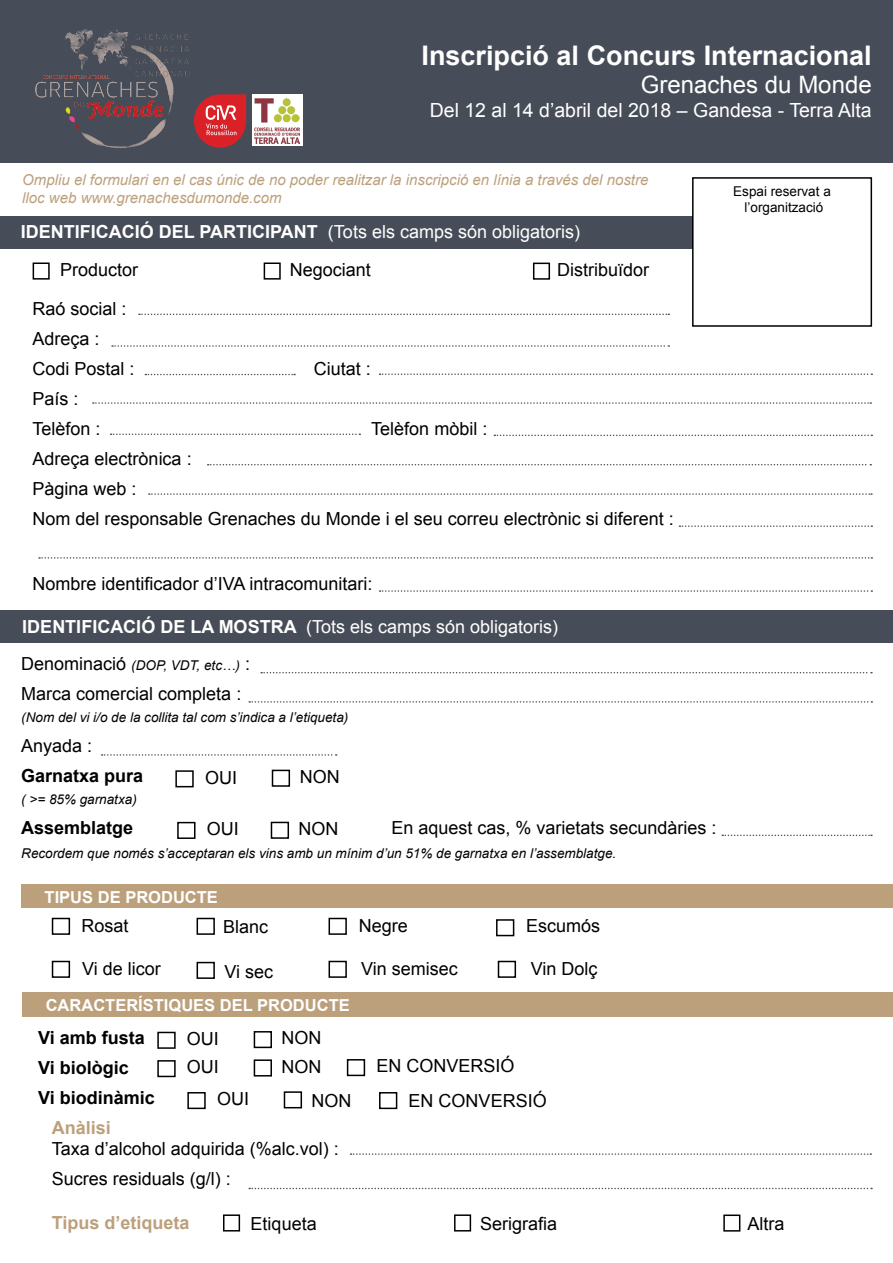
<style>
.page{position:relative;width:893px;height:1263px;background:#fff}
.page>*{position:absolute;margin:0;border:0;box-sizing:border-box;transform-origin:0 0}
.t1{font:700 27px "Arial";color:#fff}
.t2{font:24px "Arial";color:#fff}
.t3{font:19.5px "Arial";color:#fff}
.t4{font:18px/30.2px "Arial";color:#000}
.t5{font:18px/37.2px "Arial";color:#fff}
.t6{font:700 18px/30.2px "Arial";color:#000}
.t7{font:700 18px "Arial";color:#bca07b}
.t8{font:700 16.5px "Arial";color:#fff}
.t9{font:italic 15px/18px "Arial";color:#bca07b}
.t10{font:italic 13.5px "Arial";color:#000}
.t11{font:13.5px/16.2px "Arial";color:#000;text-align:center}
.s1{font-weight:700}
.s2{color:#000}
.s3{font-style:normal;font-size:18px}
</style>
<div class="page">
<div style="left:0;top:216px;width:692px;height:33px;background:#474d58"></div>
<div style="left:0;top:0;width:893px;height:162px;background:#474d58"></div>
<img style="left:35px;top:29px;width:155px;height:119px">
<div style="left:692px;top:177px;width:180px;height:150px;border:2px solid #000"></div>
<div style="left:33px;top:262px;width:17px;height:18px;border:2px solid #000"></div>
<div style="left:264px;top:262px;width:17px;height:18px;border:2px solid #000"></div>
<div style="left:533px;top:263px;width:17px;height:17px;border:2px solid #000"></div>
<svg style="left:139px;top:314px;width:530px;height:1px"></svg>
<svg style="left:112px;top:345px;width:557px;height:2px"></svg>
<svg style="left:145px;top:374px;width:150px;height:1px"></svg>
<svg style="left:380px;top:373px;width:492px;height:2px"></svg>
<svg style="left:93px;top:402px;width:778px;height:2px"></svg>
<svg style="left:111px;top:433px;width:249px;height:2px"></svg>
<svg style="left:494px;top:435px;width:378px;height:1px"></svg>
<svg style="left:208px;top:464px;width:663px;height:1px"></svg>
<svg style="left:149px;top:493px;width:723px;height:2px"></svg>
<svg style="left:679px;top:525px;width:193px;height:2px"></svg>
<svg style="left:380px;top:590px;width:492px;height:2px"></svg>
<div style="left:0;top:610px;width:893px;height:32px;background:#474d58"></div>
<div style="left:175px;top:770px;width:19px;height:17px;border:2px solid #000"></div>
<div style="left:272px;top:770px;width:18px;height:17px;border:2px solid #000"></div>
<div style="left:177px;top:822px;width:18px;height:17px;border:2px solid #000"></div>
<div style="left:271px;top:822px;width:18px;height:17px;border:2px solid #000"></div>
<svg style="left:261px;top:672px;width:611px;height:1px"></svg>
<svg style="left:249px;top:701px;width:623px;height:2px"></svg>
<svg style="left:102px;top:754px;width:235px;height:2px"></svg>
<svg style="left:722px;top:834px;width:150px;height:2px"></svg>
<div style="left:21px;top:884px;width:872px;height:24px;background:#bca07b"></div>
<div style="left:52px;top:918px;width:18px;height:17px;border:2px solid #000"></div>
<div style="left:197px;top:918px;width:18px;height:17px;border:2px solid #000"></div>
<div style="left:329px;top:918px;width:18px;height:17px;border:2px solid #000"></div>
<div style="left:496px;top:919px;width:18px;height:17px;border:2px solid #000"></div>
<div style="left:52px;top:961px;width:18px;height:17px;border:2px solid #000"></div>
<div style="left:22px;top:993px;width:871px;height:24px;background:#bca07b"></div>
<div style="left:197px;top:962px;width:18px;height:17px;border:2px solid #000"></div>
<div style="left:329px;top:961px;width:18px;height:17px;border:2px solid #000"></div>
<div style="left:498px;top:961px;width:18px;height:17px;border:2px solid #000"></div>
<div style="left:157px;top:1032px;width:19px;height:17px;border:2px solid #000"></div>
<div style="left:254px;top:1031px;width:18px;height:17px;border:2px solid #000"></div>
<div style="left:157px;top:1060px;width:19px;height:17px;border:2px solid #000"></div>
<div style="left:254px;top:1059px;width:18px;height:17px;border:2px solid #000"></div>
<div style="left:347px;top:1059px;width:18px;height:17px;border:2px solid #000"></div>
<div style="left:187px;top:1092px;width:19px;height:17px;border:2px solid #000"></div>
<div style="left:284px;top:1091px;width:18px;height:17px;border:2px solid #000"></div>
<div style="left:379px;top:1092px;width:18px;height:17px;border:2px solid #000"></div>
<div style="left:223px;top:1214px;width:17px;height:17px;border:2px solid #000"></div>
<div style="left:454px;top:1214px;width:17px;height:17px;border:2px solid #000"></div>
<div style="left:723px;top:1214px;width:17px;height:17px;border:2px solid #000"></div>
<svg style="left:351px;top:1153px;width:520px;height:2px"></svg>
<svg style="left:249px;top:1188px;width:623px;height:1px"></svg>
<svg style="left:39px;top:557px;width:833px;height:2px"></svg>
<svg style="left:194px;top:94px;width:52px;height:54px"></svg>
<svg style="left:252px;top:94px;width:51px;height:52px"></svg>
<img style="left:255px;top:99px;width:44px;height:44px">
<h1 class="t1" style="left:422px;top:37px;width:452px">Inscripció al Concurs Internacional</h1>
<h2 class="t2" style="left:641px;top:69px;width:232px">Grenaches du Monde</h2>
<p class="t3" style="left:430px;top:97px;width:443px">Del 12 al 14 d’abril del 2018 – Gandesa - Terra Alta</p>
<p class="t9" style="left:22px;top:171px;width:628px">Ompliu el formulari en el cas únic de no poder realitzar la inscripció en línia a través del nostre lloc web www.grenachesdumonde.com</p>
<p class="t5" style="left:60px;top:214px;width:521px;text-indent:-39px"><span class="s1">IDENTIFICACIÓ DEL PARTICIPANT</span> (Tots els camps són obligatoris)<br><span class="s2">Productor</span></p>
<p class="t4" style="left:290px;top:254px;width:83px">Negociant</p>
<p class="t4" style="left:557px;top:254px;width:94px">Distribuïdor</p>
<p class="t4" style="left:33px;top:293px;width:104px">Raó social :<br>Adreça :<br>Codi Postal :</p>
<p class="t4" style="left:314px;top:354px;width:59px">Ciutat :</p>
<p class="t4" style="left:33px;top:384px;width:70px">País :<br>Telèfon :</p>
<p class="t4" style="left:371px;top:414px;width:118px">Telèfon mòbil :</p>
<p class="t4" style="left:33px;top:444px;width:643px">Adreça electrònica :<br>Pàgina web :<br>Nom del responsable Grenaches du Monde i el seu correu electrònic si diferent :</p>
<p class="t4" style="left:33px;top:569px;width:341px">Nombre identificador d’IVA intracomunitari:</p>
<p class="t5" style="left:22px;top:608px;width:537px"><span class="s1">IDENTIFICACIÓ DE LA MOSTRA</span> (Tots els camps són obligatoris)</p>
<p class="t10" style="left:21px;top:657px;width:230px"><span class="s3">Denominació</span> (DOP, VDT, etc…) <span class="s3">:</span></p>
<p class="t4" style="left:21px;top:679px;width:222px">Marca comercial completa :</p>
<p class="t10" style="left:21px;top:708px;width:329px">(Nom del vi i/o de la collita tal com s’indica a l’etiqueta)</p>
<p class="t4" style="left:21px;top:731px;width:73px">Anyada :</p>
<p class="t6" style="left:21px;top:761px;width:124px">Garnatxa pura</p>
<p class="t10" style="left:21px;top:790px;width:117px">( &gt;= 85% garnatxa)</p>
<p class="t6" style="left:21px;top:813px;width:114px">Assemblatge</p>
<p class="t4" style="left:391px;top:812px;width:327px">En aquest cas, % varietats secundàries :</p>
<p class="t10" style="left:21px;top:845px;width:596px">Recordem que només s’acceptaran els vins amb un mínim d’un 51% de garnatxa en l’assemblatge.</p>
<p class="t4" style="left:205px;top:762px;width:34px">OUI</p>
<p class="t4" style="left:300px;top:762px;width:41px">NON</p>
<p class="t4" style="left:207px;top:814px;width:34px">OUI</p>
<p class="t4" style="left:299px;top:814px;width:41px">NON</p>
<p class="t8" style="left:45px;top:886px;width:175px">TIPUS DE PRODUCTE</p>
<p class="t4" style="left:81px;top:911px;width:49px">Rosat</p>
<p class="t4" style="left:223px;top:912px;width:47px">Blanc</p>
<p class="t4" style="left:359px;top:911px;width:51px">Negre</p>
<p class="t4" style="left:526px;top:911px;width:76px">Escumós</p>
<p class="t4" style="left:82px;top:954px;width:80px">Vi de licor</p>
<p class="t8" style="left:46px;top:994px;width:306px">CARACTERÍSTIQUES DEL PRODUCTE</p>
<p class="t4" style="left:224px;top:956px;width:50px">Vi sec</p>
<p class="t4" style="left:361px;top:954px;width:98px">Vin semisec</p>
<p class="t4" style="left:531px;top:954px;width:68px">Vin Dolç</p>
<p class="t6" style="left:38px;top:1023px;width:118px">Vi amb fusta<br>Vi biològic<br>Vi biodinàmic</p>
<p class="t4" style="left:187px;top:1024px;width:34px">OUI</p>
<p class="t4" style="left:282px;top:1023px;width:41px">NON</p>
<p class="t4" style="left:187px;top:1052px;width:34px">OUI</p>
<p class="t4" style="left:282px;top:1051px;width:41px">NON</p>
<p class="t4" style="left:376px;top:1051px;width:57px">En conve</p>
<p class="t4" style="left:470px;top:1051px;width:46px">rsió</p>
<p class="t4" style="left:217px;top:1084px;width:34px">OUI</p>
<p class="t4" style="left:312px;top:1085px;width:41px">NON</p>
<p class="t4" style="left:409px;top:1086px;width:57px">En conve</p>
<p class="t4" style="left:503px;top:1086px;width:46px">rsió</p>
<p class="t11" style="left:733px;top:184px;width:99px">Espai reservat a l’organització</p>
<p class="t7" style="left:52px;top:1115px;width:61px">Anàlisi</p>
<p class="t4" style="left:52px;top:1134px;width:289px">Taxa d’alcohol adquirida (%alc.vol) :<br>Sucres residuals (g/l) :</p>
<p class="t7" style="left:52px;top:1210px;width:139px">Tipus d’etiqueta</p>
<p class="t4" style="left:251px;top:1208px;width:68px">Etiqueta</p>
<p class="t4" style="left:480px;top:1208px;width:79px">Serigrafia</p>
<p class="t4" style="left:747px;top:1208px;width:39px">Altra</p>
</div>
